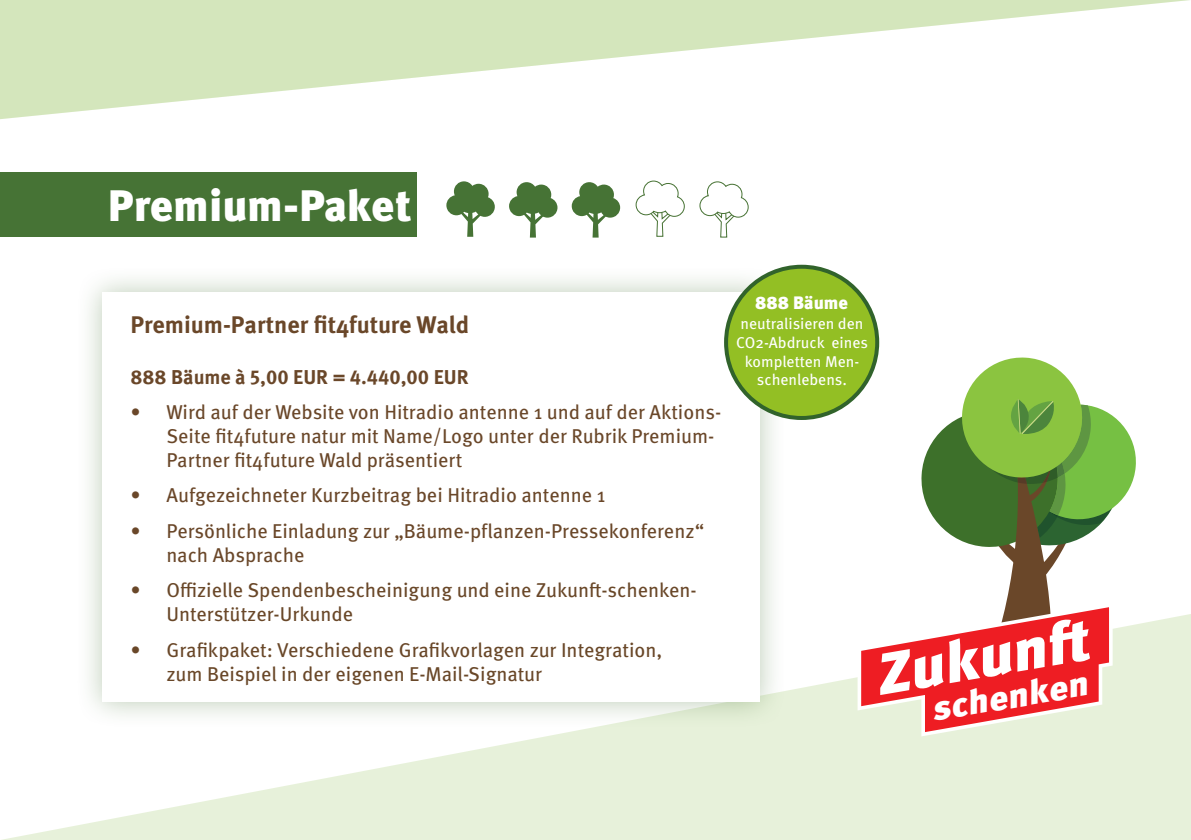
<style>
.page{position:relative;width:1191px;height:840px;background:#fff}
.page>*{position:absolute;margin:0;border:0;box-sizing:border-box;transform-origin:0 0}
.t1{font:900 44px "Meta Pro";letter-spacing:-.005em;color:#fff}
.t2{font:italic 900 34.2px "Meta Pro";color:#fff;scale:1.06 1}
.t3{font:700 24px "Meta Pro";color:#6a4729}
.t4{font:20px/24px "Meta Pro";color:#6a4729}
.t5{font:20px/24px "Meta Pro";color:#694728}
.t6{font:700 20px "Meta Pro";color:#6a4729}
.t7{font:900 18px "Meta Pro";color:#fff}
.t8{font:15.6px/18.8px "Meta Pro";color:#fff;text-align:center}
</style>
<div class="page">
<svg style="left:7px;top:614px;width:1184px;height:225px;fill:#e7f1da"></svg>
<svg style="left:857px;top:355px;width:281px;height:381px"></svg>
<hr style="left:1017px;top:399px;width:3px;height:34px;background:#c9d68e">
<svg style="left:0;top:0;width:1190px;height:119px;fill:#d4e6bc"></svg>
<div style="left:0;top:172px;width:417px;height:65px;background:#467335"></div>
<div style="left:76px;top:265px;width:710px;height:463px;background:#467335;opacity:.36"></div>
<div style="left:102px;top:292px;width:658px;height:409px;background:#fff"></div>
<div style="left:726px;top:266px;width:151px;height:152px;background:#93bf24;border-radius:50%"></div>
<div style="left:724px;top:264px;width:155px;height:156px;border:4px solid #31632b;border-radius:50%"></div>
<svg style="left:699px;top:181px;width:50px;height:57px"></svg>
<svg style="left:446px;top:181px;width:49px;height:56px"></svg>
<svg style="left:635px;top:180px;width:50px;height:57px"></svg>
<svg style="left:509px;top:182px;width:48px;height:55px"></svg>
<svg style="left:572px;top:182px;width:48px;height:55px"></svg>
<h1 class="t1" style="left:108px;top:170px;width:305px">Premium-Paket</h1>
<p class="t3" style="left:130px;top:306px;width:340px">Premium-Partner fit4future Wald</p>
<p class="t6" style="left:130px;top:361px;width:340px">888 Bäume à 5,00 EUR = 4.440,00 EUR</p>
<p class="t4" style="left:166px;top:398px;width:556px;text-indent:-36px">• Wird auf der Website von Hitradio antenne 1 und auf der Aktions-<br>Seite fit4future natur mit Name/Logo unter der Rubrik Premium-<br>Partner fit4future Wald präsentiert</p>
<p class="t4" style="left:130px;top:482px;width:476px">• Aufgezeichneter Kurzbeitrag bei Hitradio antenne 1</p>
<p class="t4" style="left:166px;top:517px;width:539px;text-indent:-36px">• Persönliche Einladung zur „Bäume-pflanzen-Pressekonferenz“ nach Absprache</p>
<p class="t5" style="left:166px;top:576px;width:532px;text-indent:-36px">• Offizielle Spendenbescheinigung und eine Zukunft-schenken-<br>Unterstützer-Urkunde</p>
<p class="t5" style="left:166px;top:636px;width:497px;text-indent:-36px">• Grafikpaket: Verschiedene Grafikvorlagen zur Integration, zum Beispiel in der eigenen E-Mail-Signatur</p>
<p class="t7" style="left:755px;top:288px;width:94px">888 Bäume</p>
<p class="t8" style="left:736px;top:313px;width:133px">neutralisieren den<br>CO2-Abdruck eines kompletten Men&shy;schenlebens.</p>
<h2 class="t2" style="left:926px;top:682px;width:151px;rotate:-10deg">schenken</h2>
</div>
